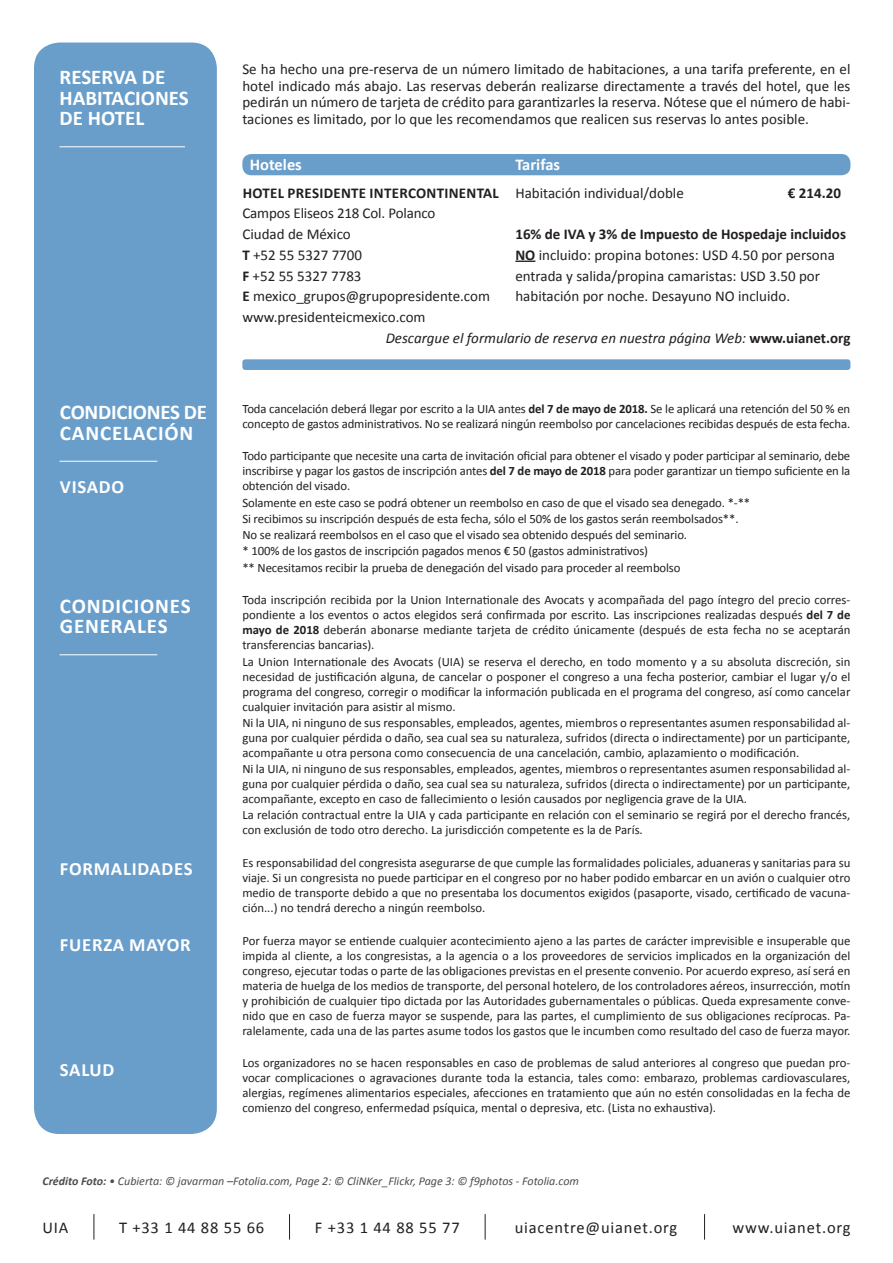
<style>
.page{position:relative;width:893px;height:1263px;background:#fff}
.page>*{position:absolute;margin:0;border:0;box-sizing:border-box;transform-origin:0 0}
.t1{font:700 21px/20.7px "Calibri";color:#fff}
.t2{font:700 21px/20.7px "Calibri";letter-spacing:.04em;color:#fff}
.t3{font:700 18.75px "Calibri";letter-spacing:.04em;color:#fff}
.t4{font:16.5px "Calibri";letter-spacing:.05em;color:#231f20}
.t5{font:700 16.5px "Calibri";color:#fff}
.t6{font:15px/16.5px "Calibri";color:#231f20}
.t7{font:italic 15px/20.7px "Calibri";color:#231f20}
.t8{font:700 15px "Calibri";letter-spacing:.02em;color:#231f20}
.t9{font:700 15px "Calibri";color:#231f20}
.t10{font:12.75px/15px "Calibri";letter-spacing:-.01em;color:#231f20;text-align:justify}
.t11{font:italic 12px "Calibri";color:#4b4c4d}
.s1{font-weight:400}
.s2{font-weight:700}
.s3{font-style:normal}
.s4{font-weight:700;font-style:normal}
</style>
<div class="page">
<div style="left:34px;top:43px;width:183px;height:1091px;background:#699ecb;border-radius:26px"></div>
<div style="left:242px;top:154px;width:608px;height:21px;background:#699ecb;border-radius:9px"></div>
<div style="left:242px;top:359px;width:608px;height:11px;background:#699ecb;border-radius:3px"></div>
<svg style="left:515px;top:261px;width:20px;height:1px"></svg>
<hr style="left:60px;top:147px;width:125px;height:1px;background:#fff">
<hr style="left:60px;top:461px;width:97px;height:1px;background:#fff">
<hr style="left:60px;top:654px;width:97px;height:1px;background:#fff">
<svg style="left:94px;top:1214px;width:1px;height:25px"></svg>
<svg style="left:289px;top:1214px;width:1px;height:25px"></svg>
<svg style="left:485px;top:1214px;width:1px;height:25px"></svg>
<svg style="left:704px;top:1214px;width:1px;height:25px"></svg>
<h1 class="t1" style="left:60px;top:65px;width:131px">RESERVA DE<br>HABITACIONES<br>DE HOTEL</h1>
<h1 class="t1" style="left:60px;top:401px;width:148px">CONDICIONES DE<br>CANCELACIÓN</h1>
<h2 class="t3" style="left:60px;top:475px;width:66px">VISADO</h2>
<h1 class="t2" style="left:60px;top:594px;width:132px">CONDICIONES<br>GENERALES</h1>
<h2 class="t3" style="left:60px;top:857px;width:134px">FORMALIDADES</h2>
<h2 class="t3" style="left:60px;top:933px;width:132px">FUERZA MAYOR</h2>
<h2 class="t3" style="left:60px;top:1058px;width:56px">SALUD</h2>
<p class="t6" style="left:242px;top:60px;width:610px;text-align:justify">Se ha hecho una pre-reserva de un número limitado de habitaciones, a una tarifa preferente, en el hotel indicado más abajo. Las reservas deberán realizarse directamente a través del hotel, que les pedirán un número de tarjeta de crédito para garantizarles la reserva. Nótese que el número de habi&shy;taciones es limitado, por lo que les recomendamos que realicen sus reservas lo antes posible.</p>
<p class="t5" style="left:250px;top:154px;width:54px">Hoteles</p>
<p class="t5" style="left:515px;top:154px;width:46px">Tarifas</p>
<p class="t8" style="left:243px;top:183px;width:443px">HOTEL PRESIDENTE INTERCONTINENTAL <span class="s1">Habitación individual/doble</span></p>
<p class="t9" style="left:788px;top:183px;width:55px">€ 214.20</p>
<p class="t6" style="left:242px;top:202px;width:195px;line-height:20.9px">Campos Eliseos 218 Col. Polanco<br>Ciudad de México</p>
<p class="t9" style="left:515px;top:225px;width:332px">16% de IVA y 3% de Impuesto de Hospedaje incluidos</p>
<p class="t6" style="left:242px;top:246px;width:121px"><span class="s2">T</span> +52 55 5327 7700</p>
<p class="t6" style="left:515px;top:246px;width:321px"><span class="s2">NO</span> incluido: propina botones: USD 4.50 por persona</p>
<p class="t6" style="left:242px;top:267px;width:121px"><span class="s2">F</span> +52 55 5327 7783</p>
<p class="t6" style="left:515px;top:267px;width:306px">entrada y salida/propina camaristas: USD 3.50 por</p>
<p class="t6" style="left:242px;top:288px;width:249px"><span class="s2">E</span> mexico_grupos@grupopresidente.com</p>
<p class="t6" style="left:515px;top:288px;width:276px">habitación por noche. Desayuno NO incluido.</p>
<p class="t7" style="left:386px;top:306px;width:466px;text-indent:-143px"><span class="s3">www.presidenteicmexico.com<br></span>Descargue el formulario de reserva en nuestra página Web: <span class="s4">www.uianet.org</span></p>
<p class="t10" style="left:242px;top:400px;width:609px">Toda cancelación deberá llegar por escrito a la UIA antes <span class="s2">del 7 de mayo de 2018.</span> Se le aplicará una retención del 50 % en concepto de gastos administrativos. No se realizará ningún reembolso por cancelaciones recibidas después de esta fecha.</p>
<p class="t10" style="left:242px;top:448px;width:609px">Todo participante que necesite una carta de invitación oficial para obtener el visado y poder participar al seminario, debe inscribirse y pagar los gastos de inscripción antes <span class="s2">del 7 de mayo de 2018</span> para poder garantizar un tiempo suficiente en la obtención del visado.</p>
<p class="t10" style="left:242px;top:494px;width:509px;line-height:16.4px;text-align:left">Solamente en este caso se podrá obtener un reembolso en caso de que el visado sea denegado. *-** Si recibimos su inscripción después de esta fecha, sólo el 50% de los gastos serán reembolsados**.<br>No se realizará reembolsos en el caso que el visado sea obtenido después del seminario.<br>* 100% de los gastos de inscripción pagados menos € 50 (gastos administrativos)<br>** Necesitamos recibir la prueba de denegación del visado para proceder al reembolso</p>
<p class="t10" style="left:242px;top:592px;width:610px">Toda inscripción recibida por la Union Internationale des Avocats y acompañada del pago íntegro del precio corres&shy;pondiente a los eventos o actos elegidos será confirmada por escrito. Las inscripciones realizadas después <span class="s2">del 7 de mayo de 2018</span> deberán abonarse mediante tarjeta de crédito únicamente (después de esta fecha no se aceptarán transferencias bancarias).</p>
<p class="t10" style="left:242px;top:653px;width:610px">La Union Internationale des Avocats (UIA) se reserva el derecho, en todo momento y a su absoluta discreción, sin necesidad de justificación alguna, de cancelar o posponer el congreso a una fecha posterior, cambiar el lugar y/o el programa del congreso, corregir o modificar la información publicada en el programa del congreso, así como cancelar cualquier invitación para asistir al mismo.</p>
<p class="t10" style="left:242px;top:714px;width:610px">Ni la UIA, ni ninguno de sus responsables, empleados, agentes, miembros o representantes asumen responsabilidad al&shy;guna por cualquier pérdida o daño, sea cual sea su naturaleza, sufridos (directa o indirectamente) por un participante, acompañante u otra persona como consecuencia de una cancelación, cambio, aplazamiento o modificación.</p>
<p class="t10" style="left:242px;top:761px;width:610px">Ni la UIA, ni ninguno de sus responsables, empleados, agentes, miembros o representantes asumen responsabilidad al&shy;guna por cualquier pérdida o daño, sea cual sea su naturaleza, sufridos (directa o indirectamente) por un participante, acompañante, excepto en caso de fallecimiento o lesión causados por negligencia grave de la UIA.</p>
<p class="t10" style="left:242px;top:807px;width:610px">La relación contractual entre la UIA y cada participante en relación con el seminario se regirá por el derecho francés, con exclusión de todo otro derecho. La jurisdicción competente es la de París.</p>
<p class="t10" style="left:242px;top:855px;width:610px">Es responsabilidad del congresista asegurarse de que cumple las formalidades policiales, aduaneras y sanitarias para su viaje. Si un congresista no puede participar en el congreso por no haber podido embarcar en un avión o cualquier otro medio de transporte debido a que no presentaba los documentos exigidos (pasaporte, visado, certificado de vacuna&shy;ción...) no tendrá derecho a ningún reembolso.</p>
<p class="t10" style="left:242px;top:932px;width:610px">Por fuerza mayor se entiende cualquier acontecimiento ajeno a las partes de carácter imprevisible e insuperable que impida al cliente, a los congresistas, a la agencia o a los proveedores de servicios implicados en la organización del congreso, ejecutar todas o parte de las obligaciones previstas en el presente convenio. Por acuerdo expreso, así será en materia de huelga de los medios de transporte, del personal hotelero, de los controladores aéreos, insurrección, motín y prohibición de cualquier tipo dictada por las Autoridades gubernamentales o públicas. Queda expresamente conve&shy;nido que en caso de fuerza mayor se suspende, para las partes, el cumplimiento de sus obligaciones recíprocas. Pa&shy;ralelamente, cada una de las partes asume todos los gastos que le incumben como resultado del caso de fuerza mayor.</p>
<p class="t10" style="left:242px;top:1055px;width:610px">Los organizadores no se hacen responsables en caso de problemas de salud anteriores al congreso que puedan pro&shy;vocar complicaciones o agravaciones durante toda la estancia, tales como: embarazo, problemas cardiovasculares, alergias, regímenes alimentarios especiales, afecciones en tratamiento que aún no estén consolidadas en la fecha de comienzo del congreso, enfermedad psíquica, mental o depresiva, etc. (Lista no exhaustiva).</p>
<p class="t11" style="left:43px;top:1173px;width:538px"><span class="s2">Crédito Foto:</span> • Cubierta: © javarman –Fotolia.com, Page 2: © CliNKer_Flickr, Page 3: © f9photos - Fotolia.com</p>
<p class="t4" style="left:43px;top:1217px;width:27px">UIA</p>
<p class="t4" style="left:119px;top:1217px;width:147px">T +33 1 44 88 55 66</p>
<p class="t4" style="left:315px;top:1217px;width:146px">F +33 1 44 88 55 77</p>
<p class="t4" style="left:515px;top:1217px;width:164px">uiacentre@uianet.org</p>
<p class="t4" style="left:732px;top:1217px;width:120px">www.uianet.org</p>
</div>
